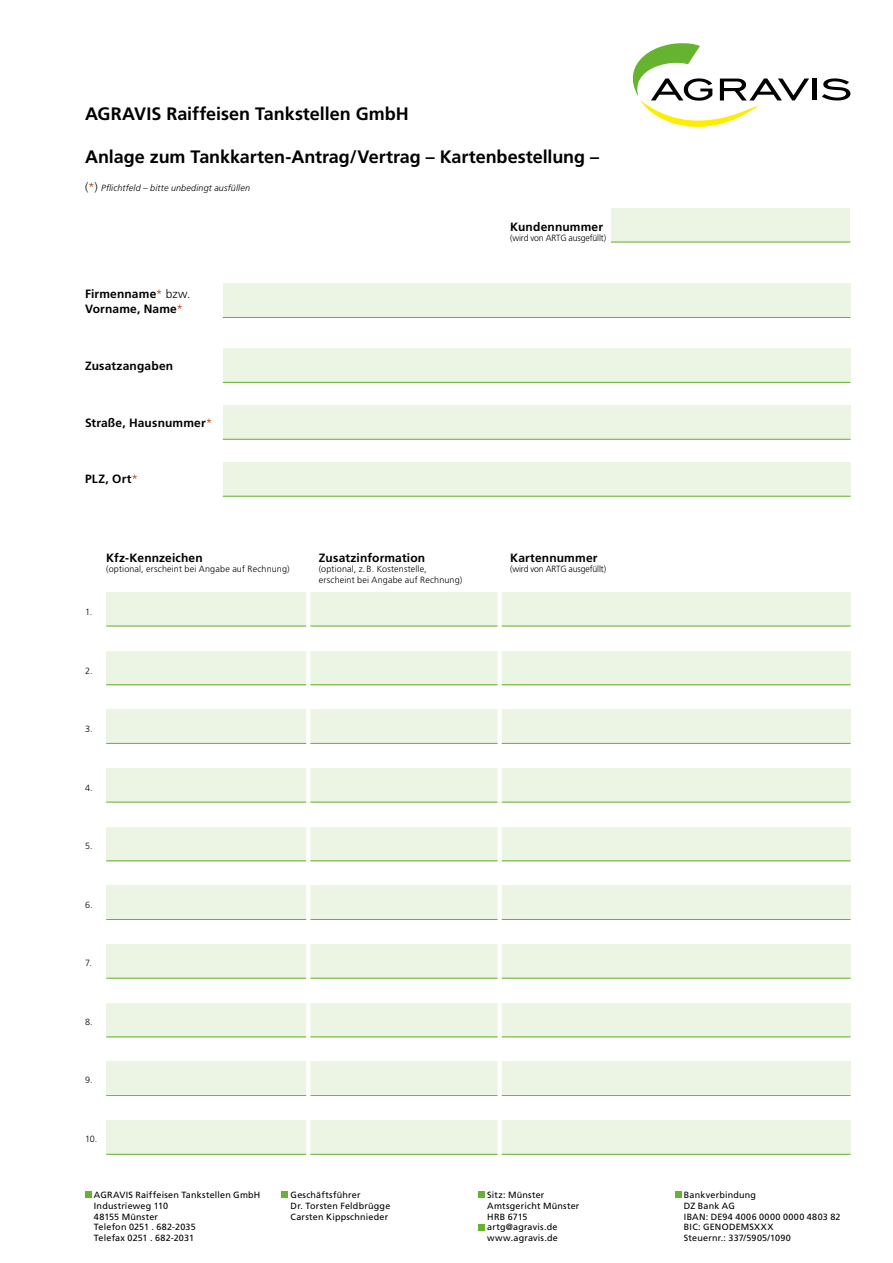
<style>
.page{position:relative;width:893px;height:1263px;background:#fff}
.page>*{position:absolute;margin:0;border:0;box-sizing:border-box;transform-origin:0 0}
.t1{font:700 18px "Frutiger LT";letter-spacing:-.005em;color:#000}
.t2{font:700 12px/14.4px "Frutiger LT";letter-spacing:.015em;color:#000}
.t3{font:9px/10.8px "Frutiger LT";letter-spacing:.02em;color:#000}
.t4{font:300 9px "Frutiger LT";letter-spacing:.01em;color:#000}
.t5{font:300 9px "Frutiger LT";letter-spacing:-.015em;color:#000}
.t6{font:italic 300 9px "Frutiger LT";letter-spacing:.015em;color:#000}
.s1{font-style:normal;font-size:12px}
.s2{font-style:normal;font-size:12px;color:#b13507}
.s3{font-weight:300;color:#b13507}
.s4{font-weight:300}
</style>
<div class="page">
<div style="left:611px;top:208px;width:239px;height:34px;background:#ecf4e3"></div>
<hr style="left:611px;top:242px;width:239px;height:1px;background:#65b32e">
<div style="left:223px;top:463px;width:627px;height:34px;background:#ecf4e3"></div>
<hr style="left:223px;top:496px;width:627px;height:1px;background:#65b32e">
<div style="left:223px;top:406px;width:627px;height:34px;background:#ecf4e3"></div>
<hr style="left:223px;top:439px;width:627px;height:1px;background:#65b32e">
<div style="left:223px;top:349px;width:627px;height:34px;background:#ecf4e3"></div>
<hr style="left:223px;top:382px;width:627px;height:1px;background:#65b32e">
<div style="left:223px;top:284px;width:627px;height:34px;background:#ecf4e3"></div>
<hr style="left:223px;top:317px;width:627px;height:1px;background:#65b32e">
<svg style="left:822px;top:78px;width:28px;height:22px"></svg>
<hr style="left:812px;top:79px;width:4px;height:21px;background:#000">
<svg style="left:632px;top:43px;width:177px;height:84px"></svg>
<div style="left:85px;top:1191px;width:6px;height:7px;background:#65b32e"></div>
<div style="left:282px;top:1191px;width:6px;height:7px;background:#65b32e"></div>
<div style="left:478px;top:1191px;width:7px;height:7px;background:#65b32e"></div>
<div style="left:478px;top:1224px;width:7px;height:6px;background:#65b32e"></div>
<div style="left:675px;top:1191px;width:6px;height:7px;background:#65b32e"></div>
<div style="left:106px;top:768px;width:744px;height:34px;background:#ecf4e3"></div>
<hr style="left:106px;top:802px;width:744px;height:1px;background:#65b32e">
<div style="left:106px;top:710px;width:744px;height:34px;background:#ecf4e3"></div>
<hr style="left:106px;top:743px;width:744px;height:1px;background:#65b32e">
<div style="left:106px;top:651px;width:744px;height:34px;background:#ecf4e3"></div>
<hr style="left:106px;top:684px;width:744px;height:1px;background:#65b32e">
<div style="left:106px;top:592px;width:744px;height:34px;background:#ecf4e3"></div>
<hr style="left:106px;top:626px;width:744px;height:1px;background:#65b32e">
<div style="left:106px;top:1003px;width:744px;height:34px;background:#ecf4e3"></div>
<hr style="left:106px;top:1036px;width:744px;height:1px;background:#65b32e">
<div style="left:106px;top:944px;width:744px;height:34px;background:#ecf4e3"></div>
<hr style="left:106px;top:978px;width:744px;height:1px;background:#65b32e">
<div style="left:106px;top:886px;width:744px;height:34px;background:#ecf4e3"></div>
<hr style="left:106px;top:919px;width:744px;height:1px;background:#65b32e">
<div style="left:106px;top:827px;width:744px;height:34px;background:#ecf4e3"></div>
<hr style="left:106px;top:860px;width:744px;height:1px;background:#65b32e">
<div style="left:106px;top:1120px;width:744px;height:35px;background:#ecf4e3"></div>
<hr style="left:106px;top:1154px;width:744px;height:1px;background:#65b32e">
<div style="left:106px;top:1062px;width:744px;height:34px;background:#ecf4e3"></div>
<hr style="left:106px;top:1095px;width:744px;height:1px;background:#65b32e">
<hr style="left:306px;top:528px;width:4px;height:638px;background:#fff">
<div style="left:497px;top:528px;width:5px;height:638px;background:#fff"></div>
<h1 class="t1" style="left:85px;top:103px;width:325px">AGRAVIS Raiffeisen Tankstellen GmbH</h1>
<h1 class="t1" style="left:85px;top:146px;width:516px">Anlage zum Tankkarten-Antrag/Vertrag – Kartenbestellung –</h1>
<p class="t6" style="left:85px;top:183px;width:167px"><span class="s1">(</span><span class="s2">*</span><span class="s1">)</span> Pflichtfeld – bitte unbedingt ausfüllen</p>
<h2 class="t2" style="left:510px;top:219px;width:94px">Kundennummer</h2>
<p class="t5" style="left:510px;top:233px;width:97px">(wird von ARTG ausgefüllt)</p>
<h2 class="t2" style="left:85px;top:287px;width:107px">Firmenname<span class="s3">*</span> <span class="s4">bzw.<br></span>Vorname, Name<span class="s3">*</span></h2>
<h2 class="t2" style="left:85px;top:358px;width:90px">Zusatzangaben</h2>
<h2 class="t2" style="left:85px;top:415px;width:129px">Straße, Hausnummer<span class="s3">*</span></h2>
<h2 class="t2" style="left:85px;top:472px;width:55px">PLZ, Ort<span class="s3">*</span></h2>
<p class="t4" style="left:85px;top:607px;width:9px">1.</p>
<h2 class="t2" style="left:106px;top:550px;width:98px">Kfz-Kennzeichen</h2>
<h2 class="t2" style="left:319px;top:550px;width:108px">Zusatzinformation</h2>
<h2 class="t2" style="left:510px;top:550px;width:89px">Kartennummer</h2>
<p class="t4" style="left:106px;top:564px;width:185px">(optional, erscheint bei Angabe auf Rechnung)</p>
<p class="t4" style="left:319px;top:564px;width:109px">(optional, z.B. Kostenstelle,</p>
<p class="t5" style="left:510px;top:564px;width:97px">(wird von ARTG ausgefüllt)</p>
<p class="t4" style="left:319px;top:575px;width:145px">erscheint bei Angabe auf Rechnung)</p>
<p class="t4" style="left:85px;top:666px;width:9px">2.</p>
<p class="t4" style="left:85px;top:724px;width:9px">3.</p>
<p class="t4" style="left:85px;top:783px;width:9px">4.</p>
<p class="t4" style="left:85px;top:841px;width:9px">5.</p>
<p class="t4" style="left:85px;top:900px;width:9px">6.</p>
<p class="t4" style="left:85px;top:958px;width:8px">7.</p>
<p class="t4" style="left:85px;top:1017px;width:9px">8.</p>
<p class="t4" style="left:85px;top:1075px;width:9px">9.</p>
<p class="t4" style="left:85px;top:1134px;width:14px">10.</p>
<p class="t3" style="left:94px;top:1189px;width:168px">AGRAVIS Raiffeisen Tankstellen GmbH<br>Industrieweg 110<br>48155 Münster<br>Telefon 0251 . 682-2035<br>Telefax 0251 . 682-2031</p>
<p class="t3" style="left:291px;top:1189px;width:101px">Geschäftsführer<br>Dr. Torsten Feldbrügge<br>Carsten Kippschnieder</p>
<p class="t3" style="left:487px;top:1189px;width:94px">Sitz: Münster<br>Amtsgericht Münster<br>HRB 6715 artg@agravis.de www.agravis.de</p>
<p class="t3" style="left:684px;top:1189px;width:158px">Bankverbindung<br>DZ Bank AG<br>IBAN: DE94 4006 0000 0000 4803 82<br>BIC: GENODEMSXXX<br>Steuernr.: 337/5905/1090</p>
</div>
